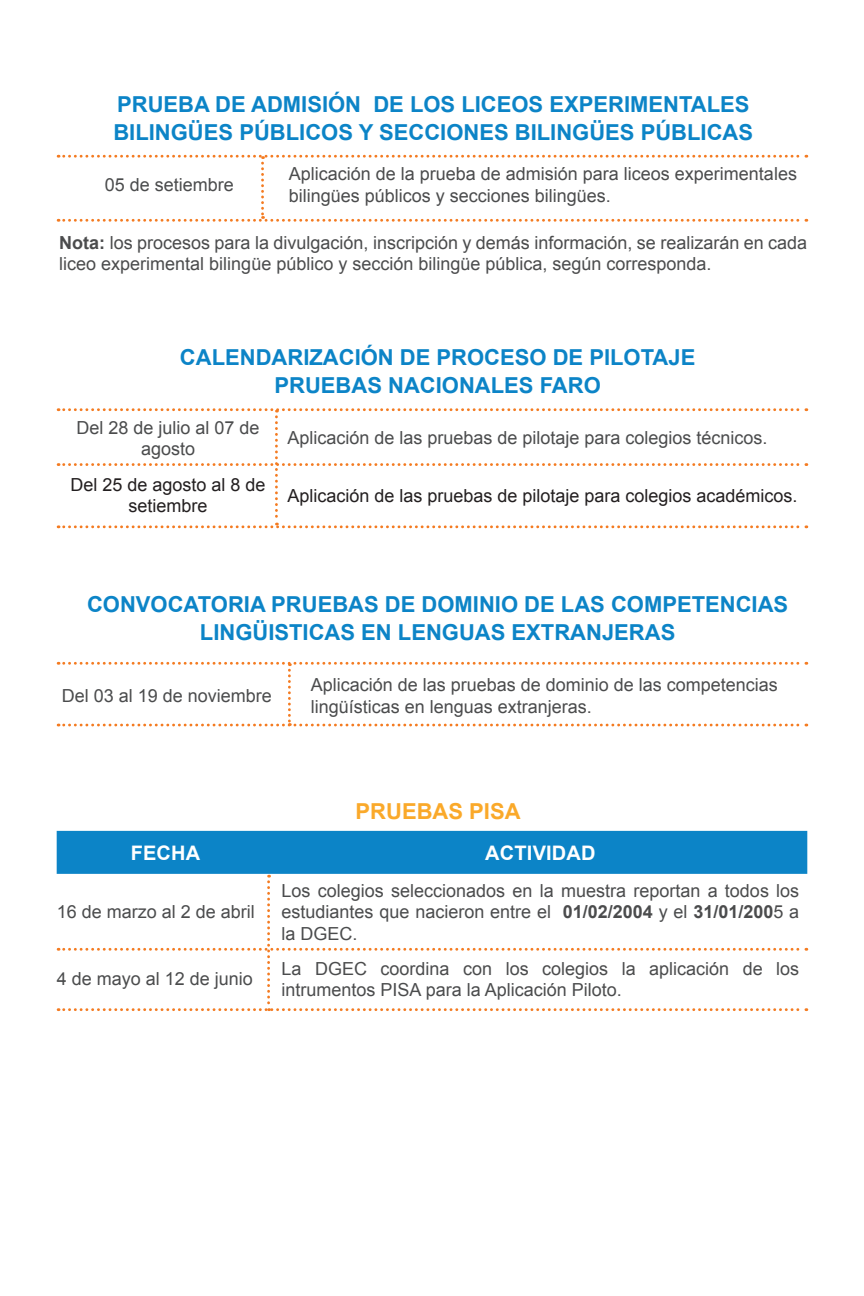
<style>
.page{position:relative;width:864px;height:1296px;background:#fff}
.page>*{position:absolute;margin:0;border:0;box-sizing:border-box;transform-origin:0 0}
.t1{font:700 22px/28px "Arial";color:#0c84c7;text-align:center}
.t2{font:700 22px "Arial";color:#faa92a}
.t3{font:700 20px "Arial";letter-spacing:.01em;color:#fff}
.t4{font:18px/21.6px "Arial";color:#4b4c4d}
.t5{font:18px/21.6px "Arial";color:#231f20;text-align:center}
.s1{font-weight:700}
</style>
<div class="page">
<svg style="left:58px;top:662px;width:749px;height:64px"></svg>
<svg style="left:58px;top:408px;width:749px;height:120px"></svg>
<svg style="left:58px;top:155px;width:749px;height:67px"></svg>
<svg style="left:57px;top:831px;width:750px;height:180px"></svg>
<p class="t1" style="left:113px;top:91px;width:641px;text-align:left">PRUEBA DE ADMISIÓN DE LOS LICEOS EXPERIMENTALES<br>BILINGÜES PÚBLICOS Y SECCIONES BILINGÜES PÚBLICAS</p>
<p class="t4" style="left:105px;top:174px;width:131px">05 de setiembre</p>
<p class="t4" style="left:289px;top:163px;width:510px">Aplicación de la prueba de admisión para liceos experimentales bilingües públicos y secciones bilingües.</p>
<p class="t4" style="left:59px;top:232px;width:750px"><span class="s1">Nota:</span> los procesos para la divulgación, inscripción y demás información, se realizarán en cada liceo experimental bilingüe público y sección bilingüe pública, según corresponda.</p>
<p class="t1" style="left:180px;top:344px;width:517px">CALENDARIZACIÓN DE PROCESO DE PILOTAJE</p>
<p class="t1" style="left:274px;top:372px;width:328px">PRUEBAS NACIONALES FARO</p>
<p class="t4" style="left:76px;top:417px;width:185px;text-align:center">Del 28 de julio al 07 de agosto</p>
<p class="t4" style="left:287px;top:427px;width:482px">Aplicación de las pruebas de pilotaje para colegios técnicos.</p>
<p class="t5" style="left:70px;top:474px;width:197px">Del 25 de agosto al 8 de setiembre</p>
<p class="t5" style="left:287px;top:485px;width:512px">Aplicación de las pruebas de pilotaje para colegios académicos.</p>
<p class="t1" style="left:87px;top:591px;width:703px">CONVOCATORIA PRUEBAS DE DOMINIO DE LAS COMPETENCIAS<br>LINGÜISTICAS EN LENGUAS EXTRANJERAS</p>
<p class="t4" style="left:62px;top:685px;width:212px">Del 03 al 19 de noviembre</p>
<p class="t4" style="left:311px;top:674px;width:469px">Aplicación de las pruebas de dominio de las competencias lingüísticas en lenguas extranjeras.</p>
<p class="t2" style="left:356px;top:797px;width:167px">PRUEBAS PISA</p>
<p class="t3" style="left:131px;top:839px;width:71px">FECHA</p>
<p class="t3" style="left:485px;top:839px;width:112px">ACTIVIDAD</p>
<p class="t4" style="left:57px;top:901px;width:200px">16 de marzo al 2 de abril</p>
<p class="t4" style="left:282px;top:880px;width:519px;text-align:justify">Los colegios seleccionados en la muestra reportan a todos los estudiantes que nacieron entre el <span class="s1">01/02/2004</span> y el <span class="s1">31/01/200</span>5 a la DGEC.</p>
<p class="t4" style="left:57px;top:968px;width:198px">4 de mayo al 12 de junio</p>
<p class="t4" style="left:282px;top:958px;width:519px">La DGEC coordina con los colegios la aplicación de los intrumentos PISA para la Aplicación Piloto.</p>
</div>
